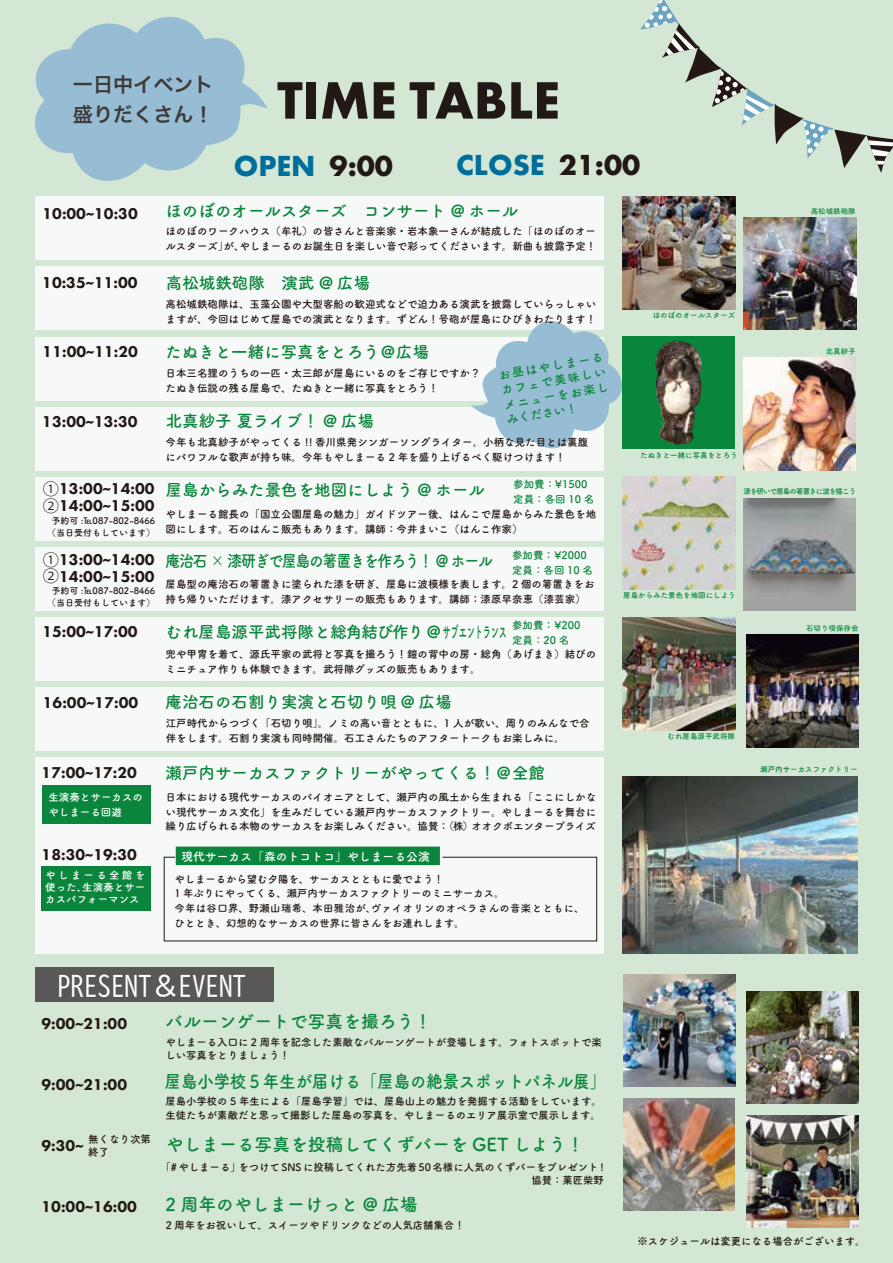
<style>
.page{position:relative;width:893px;height:1263px;background:#d4e7d4}
.page>*{position:absolute;margin:0;border:0;box-sizing:border-box;transform-origin:0 0}
.t1{font:700 54.6px "Futura PT";color:#221815}
.t2{font:700 30.15px "Futura PT";color:#006e9b}
.t3{font:27px "BIZ UD Gothic";color:#fff}
.t4{font:20.1px/30.2px "Hira Kaku Pro N W6";color:#3e3a39}
.t5{font:17.7px "Tsuku A Rd Gothic Std B";color:#0a863c}
.t6{font:17.7px "Tsuku A Rd Gothic Std B";color:#0a863c;scale:.92 1}
.t7{font:16.5px "Tsuku A Rd Gothic Std B";color:#0a863c}
.t8{font:16.5px "Tsuku A Rd Gothic Std B";letter-spacing:-.025em;color:#0a863c}
.t9{font:16.5px "Tsuku A Rd Gothic Std B";letter-spacing:-.08em;color:#0a863c;scale:.9 1}
.t10{font:800 16.35px/16.5px "Futura PT";color:#221815}
.t11{font:12px/15px "Tsuku A Rd Gothic Std B";color:#0a863c;text-align:justify}
.t12{font:11.85px "Tsuku A Rd Gothic Std B";color:#fff}
.t13{font:10.5px/14.9px "Tsuku A Rd Gothic Std B";color:#221815}
.t14{font:10.5px/15px "Tsuku A Rd Gothic Std B";color:#0a863c}
.t15{font:10.5px/12px "Tsuku A Rd Gothic Std B";color:#fff}
.t16{font:10.35px/14.9px "Tsuku A Rd Gothic Std B";color:#221815}
.t17{font:9px/12px "Tsuku A Rd Gothic Std B";color:#221815;text-align:center}
.t18{font:7.5px "Tsuku A Rd Gothic Std B";color:#0a863c}
.t19{font:7.5px "Tsuku A Rd Gothic Std B";letter-spacing:-.115em;color:#0a863c}
.s1{color:#221815}
.s2{font-family:"Koz Go Pr 6 N";font-weight:400}
</style>
<div class="page">
<div style="left:35px;top:757px;width:569px;height:196px;background:#f7f8f8"></div>
<div style="left:35px;top:196px;width:569px;height:64px;background:#f7f8f8"></div>
<div style="left:35px;top:266px;width:569px;height:64px;background:#f7f8f8"></div>
<div style="left:35px;top:337px;width:569px;height:63px;background:#f7f8f8"></div>
<div style="left:35px;top:477px;width:569px;height:64px;background:#f7f8f8"></div>
<div style="left:35px;top:407px;width:569px;height:64px;background:#f7f8f8"></div>
<div style="left:35px;top:617px;width:569px;height:64px;background:#f7f8f8"></div>
<div style="left:35px;top:547px;width:569px;height:64px;background:#f7f8f8"></div>
<div style="left:35px;top:687px;width:569px;height:64px;background:#f7f8f8"></div>
<svg style="left:35px;top:16px;width:233px;height:165px"></svg>
<svg style="left:471px;top:321px;width:152px;height:128px"></svg>
<svg style="left:640px;top:0;width:253px;height:173px"></svg>
<div style="left:35px;top:967px;width:238px;height:35px;background:#595757"></div>
<svg style="left:163px;top:856px;width:435px;height:86px"></svg>
<div style="left:176px;top:847px;width:264px;height:18px;background:#0a863c"></div>
<img style="left:744px;top:217px;width:112px;height:113px">
<img style="left:623px;top:196px;width:113px;height:113px">
<img style="left:623px;top:618px;width:112px;height:112px">
<img style="left:622px;top:776px;width:236px;height:177px">
<img style="left:747px;top:1116px;width:111px;height:112px">
<img style="left:743px;top:358px;width:113px;height:112px">
<img style="left:746px;top:635px;width:113px;height:112px">
<img style="left:623px;top:1099px;width:112px;height:111px">
<div style="left:42px;top:785px;width:108px;height:39px;background:#0a863c"></div>
<div style="left:41px;top:866px;width:109px;height:45px;background:#0a863c"></div>
<img style="left:747px;top:991px;width:111px;height:112px">
<img style="left:623px;top:974px;width:112px;height:112px">
<img style="left:744px;top:498px;width:112px;height:100px">
<div style="left:744px;top:598px;width:112px;height:12px;background:#a1a1a2"></div>
<img style="left:750px;top:551px;width:101px;height:20px">
<img style="left:623px;top:477px;width:112px;height:113px">
<div style="left:623px;top:336px;width:112px;height:113px;background:#0a863c"></div>
<img style="left:656px;top:341px;width:46px;height:103px">
<h3 class="t4" style="left:73px;top:68px;width:142px">一日中イベント盛りだくさん！</h3>
<h1 class="t1" style="left:277px;top:65px;width:284px">TIME TABLE</h1>
<h2 class="t2" style="left:234px;top:146px;width:161px">OPEN <span class="s1">9:00</span></h2>
<h2 class="t2" style="left:456px;top:146px;width:186px">CLOSE <span class="s1">21:00</span></h2>
<h3 class="t10" style="left:42px;top:205px;width:97px">10:00~10:30</h3>
<h3 class="t7" style="left:165px;top:198px;width:354px">ほのぼのオールスターズ　コンサート @ ホール</h3>
<p class="t13" style="left:165px;top:223px;width:432px">ほのぼのワークハウス（牟礼）の皆さんと音楽家・岩本象一さんが結成した「ほのぼのオールスターズ」が、やしまーるのお誕生日を楽しい音で彩ってくださいます。新曲も披露予定！</p>
<h3 class="t10" style="left:42px;top:274px;width:97px">10:35~11:00</h3>
<h3 class="t7" style="left:166px;top:270px;width:206px">高松城鉄砲隊　演武 @ 広場</h3>
<p class="t13" style="left:166px;top:296px;width:432px">高松城鉄砲隊は、玉藻公園や大型客船の歓迎式などで迫力ある演武を披露していらっしゃいますが、今回はじめて屋島での演武となります。ずどん！号砲が屋島にひびきわたります！</p>
<p class="t18" style="left:653px;top:309px;width:84px">ほのぼのオールスターズ</p>
<h3 class="t10" style="left:43px;top:343px;width:97px">11:00~11:20</h3>
<h3 class="t10" style="left:42px;top:413px;width:97px">13:00~13:30</h3>
<h3 class="t7" style="left:165px;top:338px;width:298px">たぬきと一緒に写真をとろう＠広場　　</h3>
<p class="t13" style="left:166px;top:365px;width:317px">日本三名狸のうちの一匹・太三郎が屋島にいるのをご存じですか？たぬき伝説の残る屋島で、たぬきと一緒に写真をとろう！</p>
<h3 class="t7" style="left:166px;top:408px;width:210px">北真紗子 夏ライブ！ @ 広場</h3>
<p class="t11" style="left:497px;top:367px;width:108px;rotate:-10deg">お昼はやしまーるカフェで美味しいメニューをお楽しみください！</p>
<p class="t13" style="left:166px;top:434px;width:424px">今年も北真紗子がやってくる !! 香川県発シンガーソングライター。小柄な見た目とは裏腹にパワフルな歌声が持ち味。今年もやしまーる 2 年を盛り上げるべく駆けつけます！</p>
<p class="t18" style="left:640px;top:449px;width:99px">たぬきと一緒に写真をとろう</p>
<p class="t18" style="left:811px;top:205px;width:46px">高松城鉄砲隊</p>
<p class="t18" style="left:826px;top:346px;width:31px">北真紗子</p>
<h3 class="t10" style="left:43px;top:480px;width:113px"><span class="s2">①</span>13:00~14:00<br><span class="s2">②</span>14:00~15:00</h3>
<h3 class="t10" style="left:43px;top:551px;width:113px"><span class="s2">①</span>13:00~14:00<br><span class="s2">②</span>14:00~15:00</h3>
<p class="t17" style="left:47px;top:514px;width:110px">予約可 :℡087-802-8466（当日受付もしています）</p>
<p class="t17" style="left:47px;top:584px;width:110px">予約可 :℡087-802-8466（当日受付もしています）</p>
<h3 class="t10" style="left:42px;top:623px;width:97px">15:00~17:00</h3>
<h3 class="t7" style="left:166px;top:477px;width:321px">屋島からみた景色を地図にしよう @ ホール</h3>
<p class="t14" style="left:513px;top:476px;width:82px">参加費：¥1500定員：各回 10 名</p>
<p class="t13" style="left:166px;top:506px;width:432px">やしまーる館長の「国立公園屋島の魅力」ガイドツアー後、はんこで屋島からみた景色を地図にします。石のはんこ販売もあります。講師：今井まいこ（はんこ作家）</p>
<h3 class="t9" style="left:165px;top:548px;width:365px">庵治石 × 漆研ぎで屋島の箸置きを作ろう！ @ ホール</h3>
<p class="t14" style="left:512px;top:547px;width:82px">参加費： ¥2000定員：各回 10 名</p>
<p class="t13" style="left:166px;top:576px;width:430px">屋島型の庵治石の箸置きに塗られた漆を研ぎ、屋島に波模様を表します。2 個の箸置きをお持ち帰りいただけます。漆アクセサリーの販売もあります。講師：漆原早奈恵（漆芸家）</p>
<p class="t14" style="left:512px;top:616px;width:70px">参加費： ¥200定員：20 名</p>
<h3 class="t8" style="left:166px;top:619px;width:343px">むれ屋島源平武将隊と総角結び作り @サブエントランス</h3>
<p class="t13" style="left:166px;top:646px;width:432px">兜や甲冑を着て、源氏平家の武将と写真を撮ろう！鎧の背中の房・総角（あげまき）結びのミニチュア作りも体験できます。武将隊グッズの販売もあります。</p>
<h3 class="t10" style="left:43px;top:694px;width:97px">16:00~17:00</h3>
<h3 class="t7" style="left:166px;top:688px;width:288px">庵治石の石割り実演と石切り唄 @ 広場</h3>
<p class="t13" style="left:166px;top:715px;width:426px">江戸時代からつづく「石切り唄」。ノミの高い音とともに、1 人が歌い、周りのみんなで合伴をします。石割り実演も同時開催。石工さんたちのアフタートークもお楽しみに。</p>
<h3 class="t10" style="left:42px;top:763px;width:97px">17:00~17:20</h3>
<h3 class="t7" style="left:166px;top:760px;width:381px">瀬戸内サーカスファクトリーがやってくる！＠全館</h3>
<p class="t15" style="left:48px;top:788px;width:96px;line-height:15px">生演奏とサーカスのやしまーる回遊</p>
<p class="t13" style="left:166px;top:789px;width:432px;text-align:justify">日本における現代サーカスのパイオニアとして、瀬戸内の風土から生まれる「ここにしかない現代サーカス文化」を生みだしている瀬戸内サーカスファクトリー。やしまーるを舞台に繰り広げられる本物のサーカスをお楽しみください。協賛：（株）オオクボエンタープライズ</p>
<h3 class="t10" style="left:42px;top:846px;width:97px">18:30~19:30</h3>
<p class="t12" style="left:181px;top:847px;width:250px">現代サーカス「森のトコトコ」やしまーる公演</p>
<p class="t15" style="left:45px;top:869px;width:101px;text-align:justify">やしまーる全館を使った、生演奏とサーカスパフォーマンス</p>
<p class="t16" style="left:174px;top:871px;width:412px">やしまーるから望む夕陽を、サーカスとともに愛でよう！<br>1 年ぶりにやってくる、瀬戸内サーカスファクトリーのミニサーカス。<br>今年は谷口界、野瀬山瑞希、本田雅治が、ヴァイオリンのオペラさんの音楽とともに、ひととき、幻想的なサーカスの世界に皆さんをお連れします。</p>
<h3 class="t3" style="left:57px;top:972px;width:190px">PRESENT＆EVENT</h3>
<h3 class="t10" style="left:42px;top:1015px;width:87px">9:00~21:00</h3>
<h3 class="t5" style="left:166px;top:1008px;width:268px">バルーンゲートで写真を撮ろう！</h3>
<p class="t16" style="left:165px;top:1034px;width:438px;line-height:13.4px">やしまーる入口に 2 周年を記念した素敵なバルーンゲートが登場します。フォトスポットで楽しい写真をとりましょう！</p>
<h3 class="t10" style="left:42px;top:1076px;width:87px">9:00~21:00</h3>
<h3 class="t6" style="left:165px;top:1067px;width:481px">屋島小学校５年生が届ける「屋島の絶景スポットパネル展」</h3>
<p class="t16" style="left:165px;top:1094px;width:438px;line-height:13.4px">屋島小学校の 5 年生による「屋島学習」では、屋島山上の魅力を発掘する活動をしています。生徒たちが素敵だと思って撮影した屋島の写真を、やしまーるのエリア展示室で展示します。</p>
<p class="t13" style="left:88px;top:1131px;width:64px;line-height:13.4px">無くなり次第終了</p>
<h3 class="t10" style="left:42px;top:1137px;width:43px">9:30~</h3>
<h3 class="t5" style="left:166px;top:1131px;width:420px">やしまーる写真を投稿してくずバーを GET しよう！</h3>
<p class="t16" style="left:160px;top:1159px;width:445px;line-height:13.4px;text-align:right">「# やしまーる」をつけて SNS に投稿してくれた方先着 50 名様に人気のくずバーをプレゼント !協賛：菓匠柴野</p>
<h3 class="t10" style="left:42px;top:1198px;width:97px">10:00~16:00</h3>
<h3 class="t5" style="left:166px;top:1190px;width:254px">2 周年のやしまーけっと @ 広場</h3>
<p class="t16" style="left:166px;top:1217px;width:300px">2 周年をお祝いして、スイーツやドリンクなどの人気店舗集合！</p>
<p class="t19" style="left:743px;top:485px;width:114px">漆を研いで屋島の箸置きに波を描こう</p>
<p class="t18" style="left:623px;top:589px;width:114px">屋島からみた景色を地図にしよう</p>
<p class="t18" style="left:806px;top:622px;width:54px">石切り唄保存会</p>
<p class="t18" style="left:668px;top:730px;width:69px">むれ屋島源平武将隊</p>
<p class="t18" style="left:760px;top:764px;width:99px">瀬戸内サーカスファクトリー</p>
<p class="t16" style="left:638px;top:1233px;width:229px">※スケジュールは変更になる場合がございます。</p>
</div>
